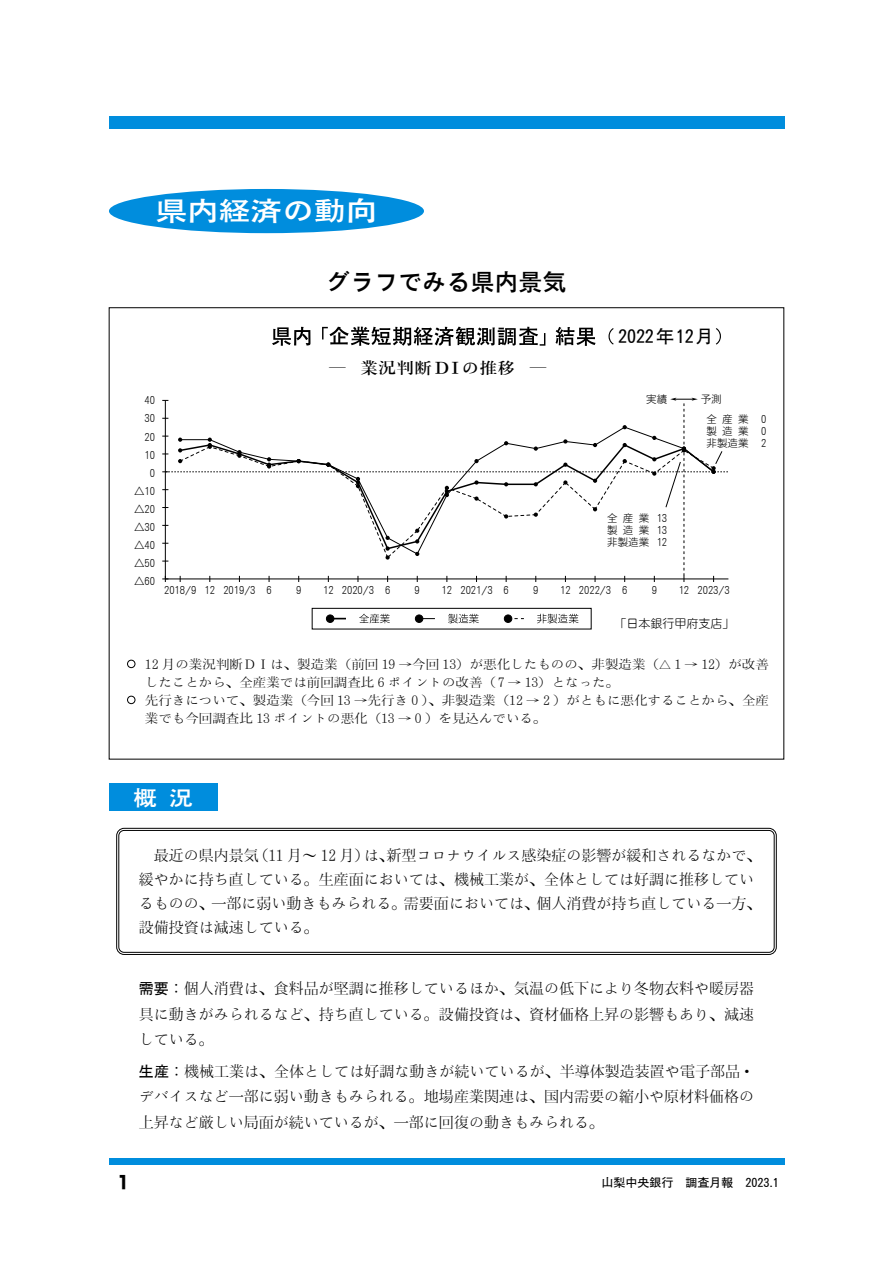
<style>
.page{position:relative;width:893px;height:1263px;background:#fff}
.page>*{position:absolute;margin:0;border:0;box-sizing:border-box;transform-origin:0 0}
.t1{font:27px "Motoya Gothic W4 90 msp RKSJ H";letter-spacing:-.02em;color:#fff;scale:1.2 1}
.t2{font:24px "Motoya Gothic W4 90 msp RKSJ H";color:#000}
.t3{font:21.6px "Motoya Gothic W4 90 msp RKSJ H";color:#fff;scale:1.11 1}
.t4{font:18px "Motoya Gothic W3 90 msp RKSJ H";letter-spacing:-.005em;color:#000}
.t5{font:18px "Mn Ip T6 M75";color:#000}
.t6{font:16.2px "Motoya Mincho W4 90 msp RKSJ H";color:#000;scale:1.11 1}
.t7{font:15px/25.5px "Motoya Mincho W2 90 msp RKSJ H";color:#000;text-align:justify}
.t8{font:12.6px/18px "Motoya Mincho W2 90 msp RKSJ H";color:#000;scale:1.08 1}
.t9{font:12px "Motoya Gothic W3 90 msp RKSJ H";color:#000}
.t10{font:12px "Motoya Maru W2 90 msp RKSJ H";color:#000}
.t11{font:10.5px/12px "Motoya Maru W2 90 msp RKSJ H";color:#000;text-align:justify}
.s1{font-size:11.1px}
.s2{font-family:"Motoya Gothic W3 90 msp RKSJ H"}
</style>
<div class="page">
<div style="left:109px;top:189px;width:315px;height:44px;background:#008ddd;border-radius:50%"></div>
<svg style="left:162px;top:398px;width:566px;height:184px"></svg>
<svg style="left:272px;top:327px;width:38px;height:19px"></svg>
<svg style="left:322px;top:327px;width:223px;height:19px"></svg>
<svg style="left:555px;top:327px;width:41px;height:19px"></svg>
<svg style="left:608px;top:328px;width:6px;height:17px"></svg>
<svg style="left:716px;top:328px;width:5px;height:17px"></svg>
<div style="left:312px;top:608px;width:280px;height:21px;border:1px solid #000"></div>
<svg style="left:334px;top:618px;width:12px;height:1px"></svg>
<div style="left:326px;top:615px;width:8px;height:7px;background:#000;border-radius:50%"></div>
<div style="left:326px;top:614px;width:8px;height:9px;border:1px solid #000;border-radius:50%"></div>
<svg style="left:423px;top:618px;width:12px;height:1px"></svg>
<div style="left:415px;top:615px;width:8px;height:7px;background:#000;border-radius:50%"></div>
<div style="left:415px;top:614px;width:8px;height:9px;border:1px solid #000;border-radius:50%"></div>
<div style="left:504px;top:615px;width:8px;height:7px;background:#000;border-radius:50%"></div>
<div style="left:504px;top:614px;width:8px;height:9px;border:1px solid #000;border-radius:50%"></div>
<div style="left:359px;top:613px;width:31px;height:11px;border:1px solid #fff"></div>
<svg style="left:359px;top:614px;width:31px;height:9px"></svg>
<div style="left:448px;top:613px;width:31px;height:11px;border:1px solid #fff"></div>
<svg style="left:448px;top:614px;width:31px;height:9px"></svg>
<div style="left:537px;top:613px;width:42px;height:11px;border:1px solid #fff"></div>
<svg style="left:537px;top:614px;width:41px;height:9px"></svg>
<div style="left:127px;top:660px;width:8px;height:8px;border:1px solid #000;border-radius:50%"></div>
<div style="left:127px;top:696px;width:8px;height:8px;border:1px solid #000;border-radius:50%"></div>
<div style="left:109px;top:783px;width:108px;height:28px;background:#008ddd"></div>
<div style="left:116px;top:828px;width:660px;height:127px;border:1px solid #000;border-radius:7px"></div>
<div style="left:119px;top:830px;width:655px;height:122px;border:1px solid #000;border-radius:5px"></div>
<div style="left:109px;top:117px;width:675px;height:12px;background:#008ddd"></div>
<div style="left:109px;top:1158px;width:675px;height:6px;background:#008ddd"></div>
<h1 class="t1" style="left:155px;top:198px;width:187px">県内経済の動向</h1>
<p class="t11" style="left:145px;top:394px;width:12px">40</p>
<p class="t11" style="left:145px;top:412px;width:12px">30</p>
<p class="t11" style="left:145px;top:431px;width:12px">20</p>
<p class="t11" style="left:145px;top:449px;width:12px">10</p>
<p class="t11" style="left:150px;top:467px;width:7px">0</p>
<p class="t11" style="left:134px;top:485px;width:22px">△10</p>
<p class="t11" style="left:134px;top:503px;width:22px">△20</p>
<p class="t11" style="left:134px;top:521px;width:22px">△30</p>
<p class="t11" style="left:134px;top:536px;width:22px;line-height:18.1px">△40 △50</p>
<p class="t11" style="left:134px;top:575px;width:22px">△60</p>
<p class="t11" style="left:164px;top:584px;width:34px">2018/9</p>
<p class="t11" style="left:205px;top:584px;width:12px">12</p>
<p class="t11" style="left:223px;top:584px;width:34px">2019/3</p>
<p class="t11" style="left:266px;top:584px;width:7px">6</p>
<h2 class="t2" style="left:326px;top:270px;width:242px">グラフでみる県内景気</h2>
<p class="t6" style="left:329px;top:360px;width:198px">― 業況判断DIの推移 ―</p>
<p class="t4" style="left:618px;top:327px;width:97px">2022年 12月</p>
<p class="t11" style="left:646px;top:393px;width:22px">実績</p>
<p class="t11" style="left:701px;top:393px;width:22px">予測</p>
<p class="t11" style="left:706px;top:413px;width:61px">全産業 0製造業 0非製造業 2</p>
<p class="t11" style="left:296px;top:584px;width:7px">9</p>
<p class="t11" style="left:323px;top:584px;width:12px">12</p>
<p class="t11" style="left:342px;top:584px;width:34px">2020/3</p>
<p class="t11" style="left:385px;top:584px;width:7px">6</p>
<p class="t11" style="left:415px;top:584px;width:7px">9</p>
<p class="t11" style="left:442px;top:584px;width:12px">12</p>
<p class="t11" style="left:460px;top:584px;width:34px">2021/3</p>
<p class="t11" style="left:504px;top:584px;width:7px">6</p>
<p class="t11" style="left:533px;top:584px;width:7px">9</p>
<p class="t11" style="left:607px;top:512px;width:61px">全産業 13製造業 13非製造業 12</p>
<p class="t11" style="left:560px;top:584px;width:12px">12</p>
<p class="t11" style="left:579px;top:584px;width:34px">2022/3</p>
<p class="t11" style="left:622px;top:584px;width:7px">6</p>
<p class="t11" style="left:652px;top:584px;width:7px">9</p>
<p class="t11" style="left:679px;top:584px;width:12px">12</p>
<p class="t11" style="left:697px;top:584px;width:34px">2023/3</p>
<p class="t10" style="left:614px;top:617px;width:121px">「日本銀行甲府支店」</p>
<p class="t8" style="left:145px;top:655px;width:579px">12 月の業況判断ＤＩは、製造業（前回 19 →今回 13）が悪化したものの、非製造業（<span class="s1">△</span> 1 → 12）が改善したことから、全産業では前回調査比 6 ポイントの改善（ 7 → 13）となった。<br>先行きについて、製造業（今回 13 →先行き 0 ）、非製造業（12 → 2 ）がともに悪化することから、全産業でも今回調査比 13 ポイントの悪化（13 → 0 ）を見込んでいる。</p>
<h3 class="t3" style="left:133px;top:786px;width:56px">概況</h3>
<p class="t7" style="left:139px;top:843px;width:624px;line-height:24px;text-align:left">　最近の県内景気（11 月～ 12 月）は、新型コロナウイルス感染症の影響が緩和されるなかで、緩やかに持ち直している。生産面においては、機械工業が、全体としては好調に推移しているものの、一部に弱い動きもみられる。需要面においては、個人消費が持ち直している一方、設備投資は減速している。</p>
<p class="t7" style="left:139px;top:976px;width:617px"><span class="s2">需要</span>：個人消費は、食料品が堅調に推移しているほか、気温の低下により冬物衣料や暖房器具に動きがみられるなど、持ち直している。設備投資は、資材価格上昇の影響もあり、減速している。</p>
<p class="t7" style="left:139px;top:1058px;width:617px"><span class="s2">生産</span>：機械工業は、全体としては好調な動きが続いているが、半導体製造装置や電子部品・デバイスなど一部に弱い動きもみられる。地場産業関連は、国内需要の縮小や原材料価格の上昇など厳しい局面が続いているが、一部に回復の動きもみられる。</p>
<p class="t5" style="left:116px;top:1174px;width:15px">1</p>
<p class="t9" style="left:601px;top:1176px;width:179px">山梨中央銀行　調査月報　2023.1</p>
</div>
